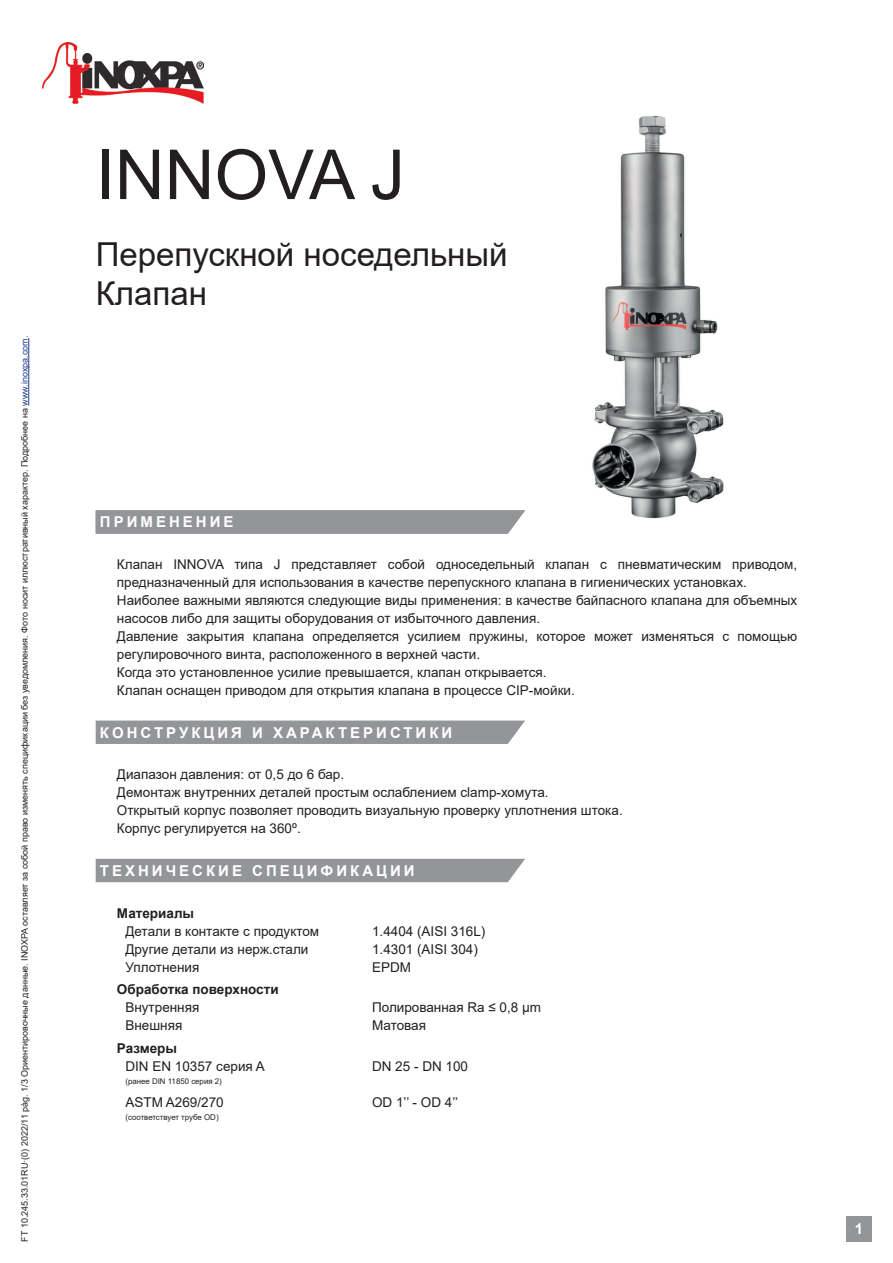
<style>
.page{position:relative;width:893px;height:1263px;background:#fff}
.page>*{position:absolute;margin:0;border:0;box-sizing:border-box;transform-origin:0 0}
.t1{font:69px "Arial";color:#231f20}
.t2{font:33px/39.6px "Arial";color:#231f20}
.t3{font:700 15px "Arial";letter-spacing:.2em;color:#fff}
.t4{font:13.5px/18px "Arial";color:#231f20}
.t5{font:700 13.5px "Arial";color:#231f20}
.t6{font:9px "Arial";color:#231f20}
.t7{font:7.8px "Arial";color:#231f20}
.s1{color:#253f8e}
</style>
<div class="page">
<img style="left:43px;top:43px;width:161px;height:60px">
<hr style="left:28px;top:338px;width:1px;height:67px;background:#253f8e">
<div style="left:846px;top:1216px;width:26px;height:26px;background:#939598"></div>
<svg style="left:96px;top:510px;width:429px;height:24px;background:#95979a"></svg>
<div style="left:96px;top:720px;width:429px;height:24px;background:#939598"></div>
<div style="left:96px;top:859px;width:429px;height:23px;background:#939598"></div>
<img style="left:592px;top:116px;width:132px;height:403px">
<p class="t6" style="left:18px;top:1242px;width:908px;rotate:-90deg">FT 10.245.33.01RU·(0) 2022/11 pàg. 1/3 Ориентировочные данные. INOXPA оставляет за собой право изменять спецификации без уведомления. Фото носит иллюстративный характер. Подробнее на <span class="s1">www.inoxpa.com</span>.</p>
<h1 class="t1" style="left:96px;top:127px;width:311px">INNOVA J</h1>
<h2 class="t2" style="left:96px;top:234px;width:413px">Перепускной носедельный<br>Клапан</h2>
<p class="t3" style="left:100px;top:512px;width:135px">ПРИМЕНЕНИЕ</p>
<p class="t4" style="left:117px;top:555px;width:682px">Клапан INNOVA типа J представляет собой односедельный клапан с пневматическим приводом, предназначенный для использования в качестве перепускного клапана в гигиенических установках.<br>Наиболее важными являются следующие виды применения: в качестве байпасного клапана для объемных насосов либо для защиты оборудования от избыточного давления.<br>Давление закрытия клапана определяется усилием пружины, которое может изменяться с помощью регулировочного винта, расположенного в верхней части.<br>Когда это установленное усилие превышается, клапан открывается.<br>Клапан оснащен приводом для открытия клапана в процессе CIP-мойки.</p>
<p class="t3" style="left:100px;top:722px;width:354px">КОНСТРУКЦИЯ И ХАРАКТЕРИСТИКИ</p>
<p class="t4" style="left:117px;top:765px;width:507px">Диапазон давления: от 0,5 до 6 бар.<br>Демонтаж внутренних деталей простым ослаблением clamp-хомута.<br>Открытый корпус позволяет проводить визуальную проверку уплотнения штока.<br>Корпус регулируется на 360º.</p>
<p class="t3" style="left:100px;top:860px;width:316px">ТЕХНИЧЕСКИЕ СПЕЦИФИКАЦИИ</p>
<p class="t5" style="left:117px;top:903px;width:79px">Материалы</p>
<p class="t4" style="left:125px;top:922px;width:195px">Детали в контакте с продуктом</p>
<p class="t4" style="left:372px;top:922px;width:115px">1.4404 (AISI 316L)</p>
<p class="t4" style="left:125px;top:940px;width:185px">Другие детали из нерж.стали</p>
<p class="t4" style="left:372px;top:940px;width:107px">1.4301 (AISI 304)</p>
<p class="t4" style="left:125px;top:958px;width:75px">Уплотнения</p>
<p class="t4" style="left:372px;top:958px;width:41px">EPDM</p>
<p class="t5" style="left:117px;top:980px;width:163px">Обработка поверхности</p>
<p class="t4" style="left:125px;top:998px;width:75px">Внутренняя</p>
<p class="t4" style="left:372px;top:998px;width:171px">Полированная Ra ≤ 0,8 µm</p>
<p class="t4" style="left:125px;top:1016px;width:58px">Внешняя</p>
<p class="t4" style="left:372px;top:1016px;width:55px">Матовая</p>
<p class="t5" style="left:117px;top:1038px;width:62px">Размеры</p>
<p class="t4" style="left:125px;top:1057px;width:141px">DIN EN 10357 серия A</p>
<p class="t4" style="left:372px;top:1057px;width:98px">DN 25 - DN 100</p>
<p class="t7" style="left:125px;top:1076px;width:98px">(ранее DIN 11850 серия 2)</p>
<p class="t4" style="left:125px;top:1093px;width:100px">ASTM A269/270</p>
<p class="t4" style="left:372px;top:1093px;width:88px">OD 1’’ - OD 4’’</p>
<p class="t7" style="left:125px;top:1112px;width:95px">(соответствует трубе OD)</p>
<p class="t3" style="left:855px;top:1218px;width:10px">1</p>
</div>
